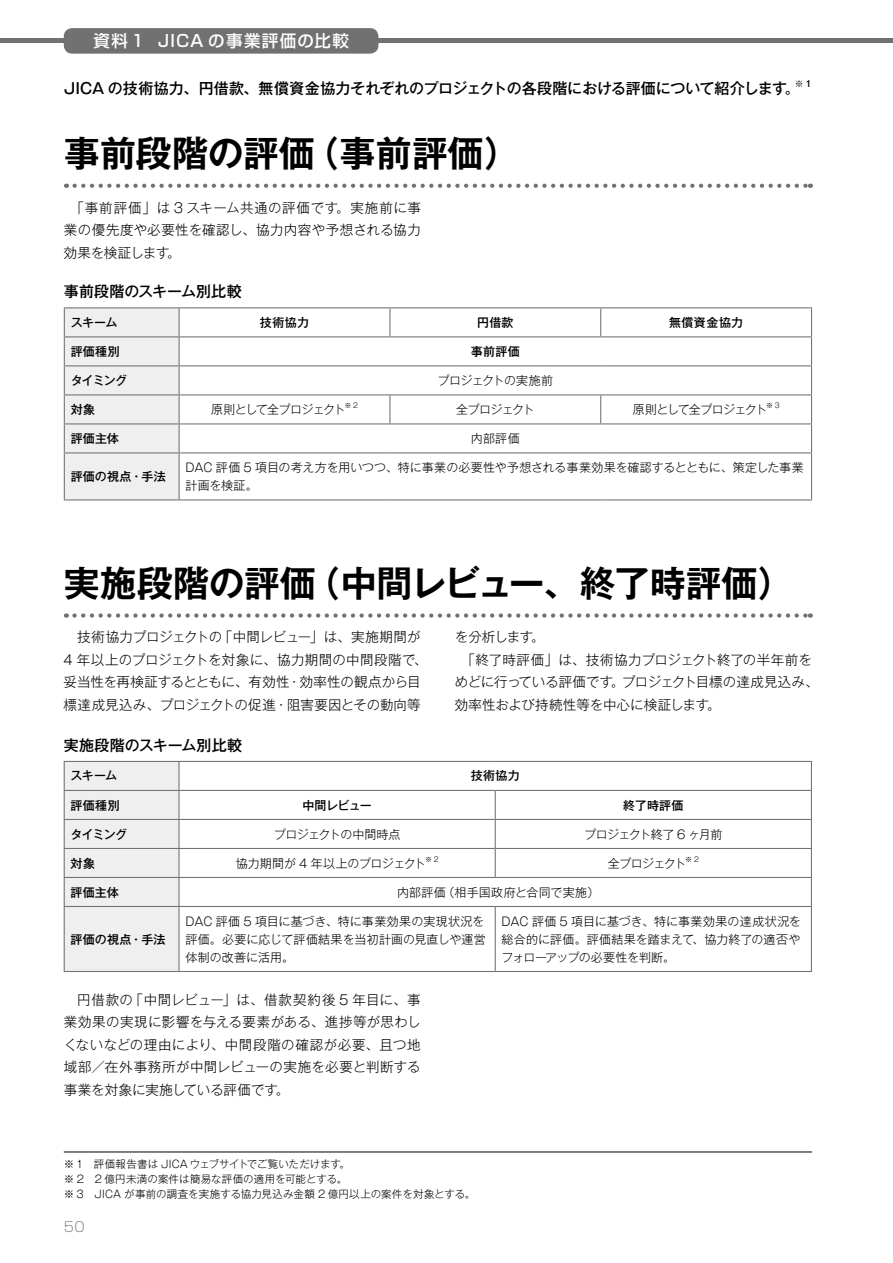
<style>
.page{position:relative;width:893px;height:1263px;background:#fff}
.page>*{position:absolute;margin:0;border:0;box-sizing:border-box;transform-origin:0 0}
.t1{font:700 36px "Gothic MB101 Pro De";letter-spacing:-.01em;color:#000}
.t2{font:500 16.5px "Shin Go Pro";letter-spacing:.075em;color:#fff}
.t3{font:500 15px "Gothic MB101 Pro";color:#000}
.t4{font:300 13.5px/22.5px "Gothic MB101 Pro";letter-spacing:.005em;color:#000;text-align:justify}
.t5{font:300 13.5px "Gothic MB101 Pro";letter-spacing:-.015em;color:#000}
.t6{font:300 expanded 13.5px "Shin Go Pro";color:#727171}
.t7{font:300 12px/18px "Gothic MB101 Pro";letter-spacing:-.005em;color:#000}
.t8{font:500 12px "Gothic MB101 Pro";letter-spacing:.015em;color:#000}
.t9{font:300 12px "Gothic MB101 Pro";letter-spacing:-.06em;color:#000}
.t10{font:300 12px "Gothic MB101 Pro";letter-spacing:-.035em;color:#000}
.t11{font:300 12px "Gothic MB101 Pro";letter-spacing:.015em;color:#000}
.t12{font:300 12px "Gothic MB101 Pro";letter-spacing:-.055em;color:#000}
.t13{font:300 12px "Gothic MB101 Pro";letter-spacing:-.045em;color:#000}
.t14{font:300 10.5px/15px "Gothic MB101 Pro";letter-spacing:.01em;color:#000}
.t15{font:500 8.7px "Gothic MB101 Pro";color:#000}
.t16{font:300 7.05px "Gothic MB101 Pro";color:#000}
</style>
<div class="page">
<div style="left:0;top:38px;width:893px;height:5px;background:#727171"></div>
<div style="left:64px;top:28px;width:314px;height:26px;background:#727171;border-radius:9px"></div>
<svg style="left:75px;top:184px;width:736px;height:4px"></svg>
<svg style="left:74px;top:613px;width:737px;height:5px"></svg>
<hr style="left:64px;top:307px;width:115px;height:1px;background:#727171">
<hr style="left:179px;top:307px;width:211px;height:1px;background:#727171">
<hr style="left:390px;top:307px;width:211px;height:1px;background:#727171">
<hr style="left:601px;top:307px;width:211px;height:1px;background:#727171">
<svg style="left:64px;top:308px;width:748px;height:191px"></svg>
<hr style="left:64px;top:452px;width:115px;height:1px;background:#727171">
<hr style="left:64px;top:453px;width:1px;height:46px;background:#727171">
<hr style="left:179px;top:452px;width:211px;height:1px;background:#727171">
<hr style="left:179px;top:453px;width:1px;height:46px;background:#727171">
<hr style="left:390px;top:452px;width:211px;height:1px;background:#727171">
<hr style="left:601px;top:452px;width:211px;height:1px;background:#727171">
<hr style="left:811px;top:453px;width:1px;height:46px;background:#727171">
<hr style="left:64px;top:499px;width:115px;height:1px;background:#727171">
<hr style="left:179px;top:499px;width:211px;height:1px;background:#727171">
<hr style="left:390px;top:499px;width:211px;height:1px;background:#727171">
<hr style="left:601px;top:499px;width:211px;height:1px;background:#727171">
<svg style="left:180px;top:791px;width:631px;height:180px"></svg>
<hr style="left:179px;top:761px;width:316px;height:1px;background:#727171">
<hr style="left:178px;top:762px;width:2px;height:28px;background:#727171">
<hr style="left:495px;top:761px;width:317px;height:1px;background:#727171">
<hr style="left:179px;top:790px;width:316px;height:1px;background:#727171">
<hr style="left:178px;top:791px;width:2px;height:28px;background:#727171">
<hr style="left:495px;top:790px;width:317px;height:1px;background:#727171">
<hr style="left:179px;top:819px;width:316px;height:1px;background:#727171">
<hr style="left:178px;top:820px;width:2px;height:28px;background:#727171">
<hr style="left:495px;top:819px;width:317px;height:1px;background:#727171">
<hr style="left:179px;top:848px;width:316px;height:1px;background:#727171">
<hr style="left:178px;top:849px;width:2px;height:28px;background:#727171">
<hr style="left:495px;top:848px;width:317px;height:1px;background:#727171">
<svg style="left:495px;top:791px;width:1px;height:86px"></svg>
<div style="left:64px;top:761px;width:115px;height:210px;background:#efefef"></div>
<hr style="left:179px;top:877px;width:316px;height:1px;background:#727171">
<hr style="left:178px;top:878px;width:2px;height:28px;background:#727171">
<hr style="left:495px;top:877px;width:317px;height:1px;background:#727171">
<svg style="left:811px;top:762px;width:1px;height:144px"></svg>
<hr style="left:64px;top:906px;width:115px;height:1px;background:#727171">
<hr style="left:64px;top:907px;width:1px;height:64px;background:#727171">
<hr style="left:179px;top:906px;width:316px;height:1px;background:#727171">
<hr style="left:178px;top:907px;width:2px;height:64px;background:#727171">
<hr style="left:495px;top:906px;width:317px;height:1px;background:#727171">
<hr style="left:495px;top:907px;width:1px;height:64px;background:#727171">
<hr style="left:811px;top:907px;width:1px;height:64px;background:#727171">
<hr style="left:64px;top:971px;width:115px;height:1px;background:#727171">
<hr style="left:179px;top:971px;width:316px;height:1px;background:#727171">
<hr style="left:495px;top:971px;width:317px;height:1px;background:#727171">
<hr style="left:64px;top:1152px;width:748px;height:1px;background:#000">
<p class="t2" style="left:94px;top:27px;width:257px">資料 1 JICA の事業評価の比較</p>
<p class="t3" style="left:64px;top:76px;width:737px">JICA の技術協力、円借款、無償資金協力それぞれのプロジェクトの各段階における評価について紹介します。</p>
<p class="t15" style="left:795px;top:76px;width:18px">※1</p>
<h1 class="t1" style="left:64px;top:124px;width:457px">事前段階の評価（事前評価）</h1>
<p class="t4" style="left:64px;top:194px;width:359px;text-indent:7px">「事前評価」は 3 スキーム共通の評価です。実施前に事業の優先度や必要性を確認し、協力内容や予想される協力効果を検証します。</p>
<p class="t3" style="left:64px;top:279px;width:179px">事前段階のスキーム別比較</p>
<p class="t8" style="left:71px;top:312px;width:48px">スキーム</p>
<p class="t8" style="left:260px;top:312px;width:51px">技術協力</p>
<p class="t8" style="left:477px;top:312px;width:38px">円借款</p>
<p class="t8" style="left:669px;top:312px;width:76px">無償資金協力</p>
<p class="t8" style="left:71px;top:341px;width:51px">評価種別</p>
<p class="t8" style="left:471px;top:341px;width:50px">事前評価</p>
<p class="t8" style="left:71px;top:370px;width:58px">タイミング</p>
<p class="t10" style="left:437px;top:370px;width:117px">プロジェクトの実施前</p>
<p class="t8" style="left:71px;top:399px;width:26px">対象</p>
<p class="t9" style="left:211px;top:399px;width:136px">原則として全プロジェクト</p>
<p class="t16" style="left:344px;top:400px;width:15px">※ 2</p>
<p class="t12" style="left:456px;top:399px;width:80px">全プロジェクト</p>
<p class="t9" style="left:633px;top:399px;width:136px">原則として全プロジェクト</p>
<p class="t16" style="left:766px;top:400px;width:15px">※3</p>
<p class="t8" style="left:71px;top:428px;width:50px">評価主体</p>
<p class="t7" style="left:471px;top:428px;width:50px">内部評価</p>
<p class="t8" style="left:71px;top:466px;width:97px">評価の視点・手法</p>
<p class="t7" style="left:185px;top:457px;width:620px">DAC 評価 5 項目の考え方を用いつつ、特に事業の必要性や予想される事業効果を確認するとともに、策定した事業計画を検証。</p>
<h1 class="t1" style="left:64px;top:554px;width:731px">実施段階の評価（中間レビュー、終了時評価）</h1>
<p class="t4" style="left:64px;top:624px;width:365px;text-align:center">技術協力プロジェクトの「中間レビュー」は、実施期間が<br>4 年以上のプロジェクトを対象に、協力期間の中間段階で、妥当性を再検証するとともに、有効性・効率性の観点から目標達成見込み、プロジェクトの促進・阻害要因とその動向等</p>
<p class="t4" style="left:455px;top:624px;width:91px">を分析します。</p>
<p class="t4" style="left:461px;top:646px;width:352px">「終了時評価」は、技術協力プロジェクト終了の半年前を</p>
<p class="t5" style="left:455px;top:671px;width:365px">めどに行っている評価です。プロジェクト目標の達成見込み、</p>
<p class="t4" style="left:455px;top:691px;width:267px">効率性および持続性等を中心に検証します。</p>
<p class="t3" style="left:64px;top:732px;width:180px">実施段階のスキーム別比較</p>
<p class="t8" style="left:71px;top:766px;width:48px">スキーム</p>
<p class="t8" style="left:471px;top:766px;width:51px">技術協力</p>
<p class="t8" style="left:71px;top:795px;width:51px">評価種別</p>
<p class="t8" style="left:302px;top:795px;width:71px">中間レビュー</p>
<p class="t8" style="left:623px;top:795px;width:62px">終了時評価</p>
<p class="t8" style="left:71px;top:824px;width:58px">タイミング</p>
<p class="t10" style="left:274px;top:824px;width:128px">プロジェクトの中間時点</p>
<p class="t13" style="left:584px;top:824px;width:140px">プロジェクト終了 6 ヶ月前</p>
<p class="t8" style="left:71px;top:853px;width:26px">対象</p>
<p class="t7" style="left:236px;top:852px;width:192px">協力期間が 4 年以上のプロジェクト</p>
<p class="t16" style="left:425px;top:853px;width:15px">※2</p>
<p class="t12" style="left:608px;top:853px;width:80px">全プロジェクト</p>
<p class="t16" style="left:685px;top:853px;width:15px">※2</p>
<p class="t8" style="left:71px;top:882px;width:50px">評価主体</p>
<p class="t11" style="left:397px;top:882px;width:204px">内部評価（相手国政府と合同で実施）</p>
<p class="t8" style="left:71px;top:929px;width:97px">評価の視点・手法</p>
<p class="t7" style="left:185px;top:910px;width:302px">DAC 評価 5 項目に基づき、特に事業効果の実現状況を評価。必要に応じて評価結果を当初計画の見直しや運営体制の改善に活用。</p>
<p class="t7" style="left:502px;top:910px;width:301px;text-align:justify">DAC 評価 5 項目に基づき、特に事業効果の達成状況を総合的に評価。評価結果を踏まえて、協力終了の適否やフォローアップの必要性を判断。</p>
<p class="t4" style="left:64px;top:986px;width:358px;text-indent:14px">円借款の「中間レビュー」は、借款契約後 5 年目に、事業効果の実現に影響を与える要素がある、進捗等が思わしくないなどの理由により、中間段階の確認が必要、且つ地域部／在外事務所が中間レビューの実施を必要と判断する事業を対象に実施している評価です。</p>
<p class="t14" style="left:64px;top:1155px;width:413px">※ 1　評価報告書は JICA ウェブサイトでご覧いただけます。<br>※ 2　2 億円未満の案件は簡易な評価の適用を可能とする。<br>※ 3　JICA が事前の調査を実施する協力見込み金額 2 億円以上の案件を対象とする。</p>
<p class="t6" style="left:64px;top:1216px;width:22px">50</p>
</div>
